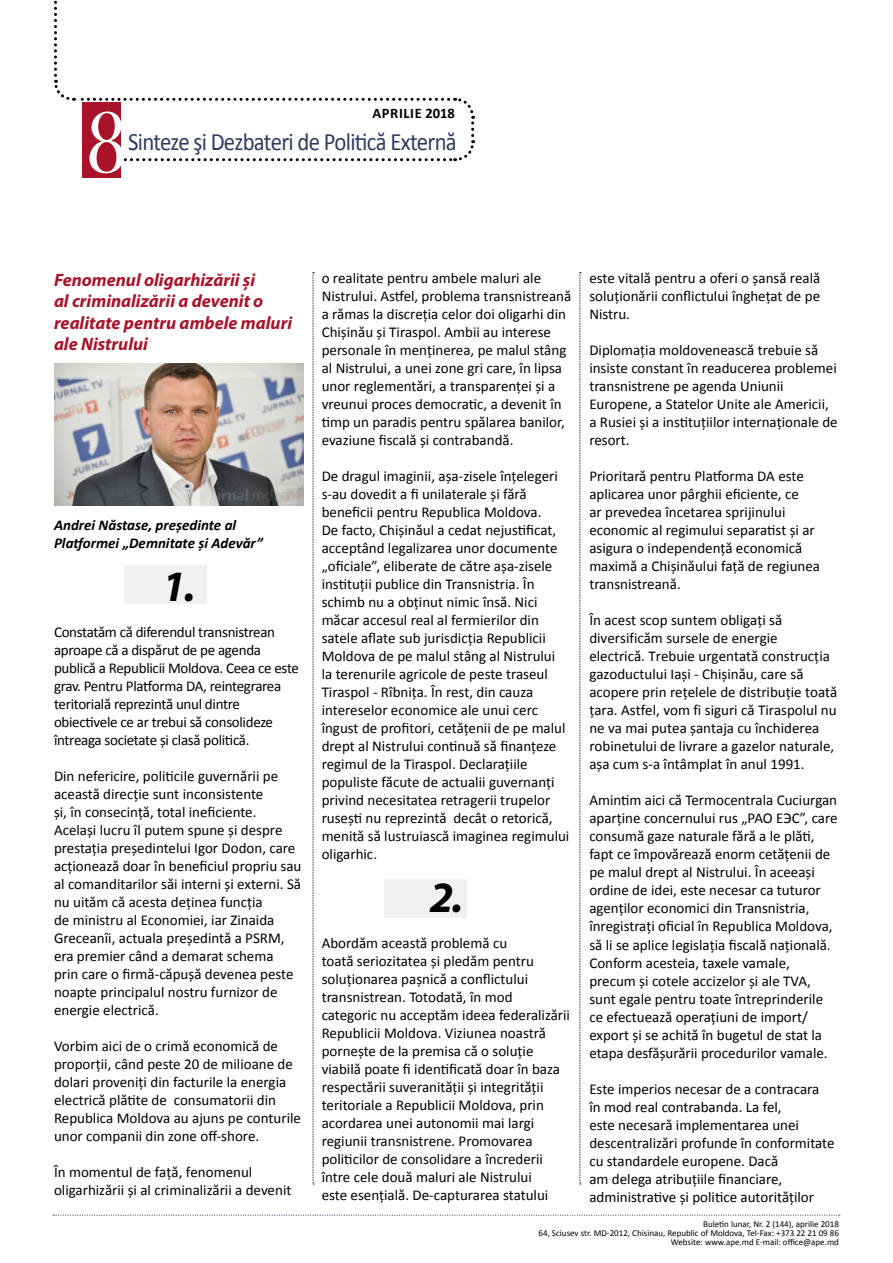
<style>
.page{position:relative;width:893px;height:1263px;background:#fff}
.page>*{position:absolute;margin:0;border:0;box-sizing:border-box;transform-origin:0 0}
.t1{font:condensed 102px "Nueva Std";color:#fff}
.t2{font:italic 700 43.5px "Myriad Pro";color:#000}
.t3{font:25.05px "Calibri";letter-spacing:-.03em;color:#2d3c5e;scale:.91 1}
.t4{font:italic 700 18px/21.6px "Myriad Pro";color:#a9132a}
.t5{font:15px/18px "Calibri";color:#000}
.t6{font:15px/18px "Calibri";letter-spacing:-.02em;color:#000}
.t7{font:italic 700 15px/18px "Calibri";color:#000}
.t8{font:700 14.55px "Calibri";letter-spacing:.04em;color:#000}
.t9{font:9px/9px "Calibri";color:#000;text-align:right}
</style>
<div class="page">
<svg style="left:54px;top:0;width:422px;height:162px"></svg>
<div style="left:82px;top:102px;width:38px;height:76px;background:#a9132a"></div>
<svg style="left:53px;top:1214px;width:787px;height:2px"></svg>
<img style="left:54px;top:363px;width:250px;height:142px">
<div style="left:124px;top:566px;width:83px;height:38px;background:#f1f1f1"></div>
<div style="left:385px;top:879px;width:82px;height:39px;background:#f1f1f1"></div>
<svg style="left:313px;top:272px;width:1px;height:912px"></svg>
<svg style="left:580px;top:272px;width:1px;height:912px"></svg>
<p class="t8" style="left:372px;top:104px;width:84px">APRILIE 2018</p>
<h1 class="t1" style="left:87px;top:96px;width:40px">8</h1>
<h3 class="t3" style="left:128px;top:126px;width:363px">Sinteze şi Dezbateri de Politică Externă</h3>
<p class="t4" style="left:54px;top:268px;width:240px">Fenomenul oligarhizării și<br>al criminalizării a devenit o realitate pentru ambele maluri ale Nistrului</p>
<p class="t7" style="left:54px;top:516px;width:210px">Andrei Năstase, președinte al<br>Platformei „Demnitate și Adevăr”</p>
<h2 class="t2" style="left:162px;top:558px;width:35px">1.</h2>
<p class="t6" style="left:54px;top:623px;width:247px">Constatăm că diferendul transnistrean aproape că a dispărut de pe agenda publică a Republicii Moldova. Ceea ce este grav. Pentru Platforma DA, reintegrarea teritorială reprezintă unul dintre obiectivele ce ar trebui să consolideze întreaga societate și clasă politică.</p>
<p class="t5" style="left:54px;top:767px;width:249px">Din nefericire, politicile guvernării pe această direcție sunt inconsistente<br>și, în consecință, total ineficiente.<br>Același lucru îl putem spune și despre prestația președintelui Igor Dodon, care acționează doar în beneficiul propriu sau al comanditarilor săi interni și externi. Să nu uităm că acesta deținea funcția<br>de ministru al Economiei, iar Zinaida Greceanîi, actuala președintă a PSRM, era premier când a demarat schema prin care o firmă-căpușă devenea peste noapte principalul nostru furnizor de energie electrică.</p>
<p class="t5" style="left:54px;top:1037px;width:249px">Vorbim aici de o crimă economică de proporții, când peste 20 de milioane de dolari proveniți din facturile la energia electrică plătite de consumatorii din Republica Moldova au ajuns pe conturile unor companii din zone off-shore.</p>
<p class="t5" style="left:54px;top:1163px;width:239px">În momentul de față, fenomenul oligarhizării și al criminalizării a devenit</p>
<p class="t5" style="left:322px;top:269px;width:251px">o realitate pentru ambele maluri ale Nistrului. Astfel, problema transnistreană a rămas la discreția celor doi oligarhi din Chișinău și Tiraspol. Ambii au interese personale în menținerea, pe malul stâng al Nistrului, a unei zone gri care, în lipsa unor reglementări, a transparenței și a vreunui proces democratic, a devenit în timp un paradis pentru spălarea banilor, evaziune fiscală și contrabandă.</p>
<p class="t5" style="left:322px;top:467px;width:249px">De dragul imaginii, așa-zisele înțelegeri s-au dovedit a fi unilaterale și fără beneficii pentru Republica Moldova.<br>De facto, Chișinăul a cedat nejustificat, acceptând legalizarea unor documente „oficiale”, eliberate de către așa-zisele instituții publice din Transnistria. În schimb nu a obținut nimic însă. Nici măcar accesul real al fermierilor din satele aflate sub jurisdicția Republicii Moldova de pe malul stâng al Nistrului la terenurile agricole de peste traseul Tiraspol - Rîbnița. În rest, din cauza intereselor economice ale unui cerc îngust de profitori, cetățenii de pe malul drept al Nistrului continuă să finanțeze regimul de la Tiraspol. Declarațiile populiste făcute de actualii guvernanți privind necesitatea retragerii trupelor rusești nu reprezintă decât o retorică, menită să lustruiască imaginea regimului oligarhic.</p>
<h2 class="t2" style="left:430px;top:869px;width:35px">2.</h2>
<p class="t5" style="left:322px;top:934px;width:250px">Abordăm această problemă cu<br>toată seriozitatea și pledăm pentru soluționarea pașnică a conflictului transnistrean. Totodată, în mod categoric nu acceptăm ideea federalizării Republicii Moldova. Viziunea noastră pornește de la premisa că o soluție viabilă poate fi identificată doar în baza respectării suveranității și integrității teritoriale a Republicii Moldova, prin acordarea unei autonomii mai largi regiunii transnistrene. Promovarea politicilor de consolidare a încrederii între cele două maluri ale Nistrului<br>este esențială. De-capturarea statului</p>
<p class="t5" style="left:589px;top:269px;width:232px;text-align:justify">este vitală pentru a oferi o șansă reală soluționării conflictului înghețat de pe Nistru.</p>
<p class="t5" style="left:589px;top:341px;width:250px">Diplomația moldovenească trebuie să insiste constant în readucerea problemei transnistrene pe agenda Uniunii Europene, a Statelor Unite ale Americii, a Rusiei și a instituțiilor internaționale de resort.</p>
<p class="t5" style="left:589px;top:467px;width:232px">Prioritară pentru Platforma DA este aplicarea unor pârghii eficiente, ce<br>ar prevedea încetarea sprijinului economic al regimului separatist și ar asigura o independență economică maximă a Chișinăului față de regiunea transnistreană.</p>
<p class="t5" style="left:589px;top:611px;width:250px">În acest scop suntem obligați să diversificăm sursele de energie<br>electrică. Trebuie urgentată construcția gazoductului Iași - Chișinău, care să acopere prin rețelele de distribuție toată țara. Astfel, vom fi siguri că Tiraspolul nu ne va mai putea șantaja cu închiderea robinetului de livrare a gazelor naturale, așa cum s-a întâmplat în anul 1991.</p>
<p class="t5" style="left:589px;top:791px;width:250px">Amintim aici că Termocentrala Cuciurgan aparține concernului rus „РАО ЕЭС”, care consumă gaze naturale fără a le plăti, fapt ce împovărează enorm cetățenii de pe malul drept al Nistrului. În aceeași ordine de idei, este necesar ca tuturor agenților economici din Transnistria, înregistrați oficial în Republica Moldova, să li se aplice legislația fiscală națională.<br>Conform acesteia, taxele vamale, precum și cotele accizelor și ale TVA, sunt egale pentru toate întreprinderile ce efectuează operațiuni de import/ export și se achită în bugetul de stat la etapa desfășurării procedurilor vamale.</p>
<p class="t5" style="left:589px;top:1079px;width:247px">Este imperios necesar de a contracara<br>în mod real contrabanda. La fel,<br>este necesară implementarea unei descentralizări profunde în conformitate cu standardele europene. Dacă<br>am delega atribuțiile financiare, administrative și politice autorităților</p>
<p class="t9" style="left:539px;top:1219px;width:302px">Buletin lunar, Nr. 2 (144), aprilie 2018<br>64, Sciusev str. MD-2012, Chisinau, Republic of Moldova, Tel-Fax: +373 22 21 09 86<br>Website: www.ape.md E-mail: office@ape.md</p>
</div>
